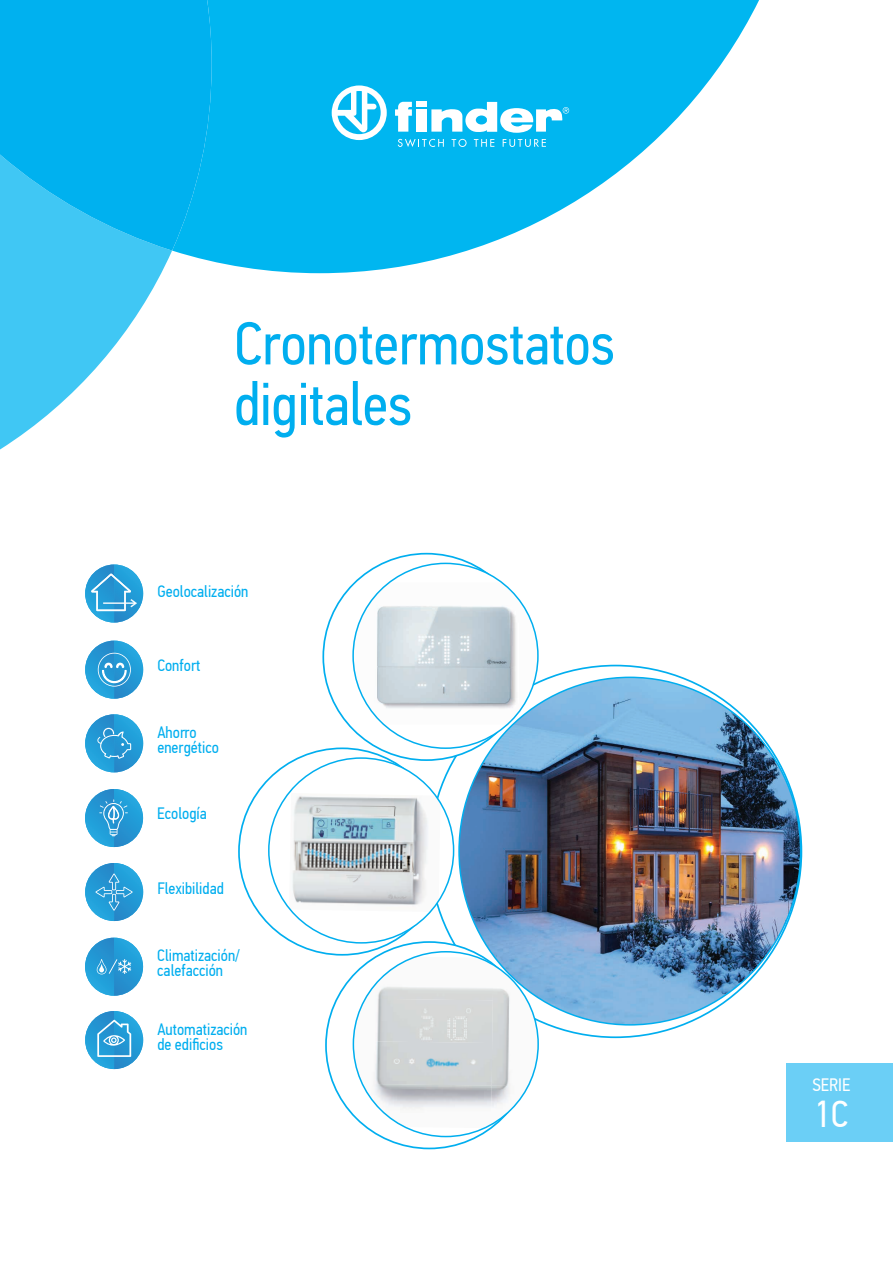
<style>
.page{position:relative;width:893px;height:1263px;background:#fff}
.page>*{position:absolute;margin:0;border:0;box-sizing:border-box;transform-origin:0 0}
.t1{font:60.6px/60.6px "PF Din Text Cond Pro";letter-spacing:-.01em;color:#00aeef}
.t2{font:37.5px "PF Din Text Cond Pro";color:#fff}
.t3{font:18px "PF Din Text Cond Pro";color:#fff}
.t4{font:16.5px/15px "PF Din Text Cond Pro";color:#00aeef}
</style>
<div class="page">
<div style="left:787px;top:1063px;width:106px;height:79px;background:#6bcff6"></div>
<svg style="left:173px;top:0;width:586px;height:273px;fill:#00b6f0"></svg>
<svg style="left:0;top:251px;width:172px;height:198px;fill:#40c7f4"></svg>
<svg style="left:0;top:0;width:212px;height:251px;background:#08b4ef"></svg>
<svg style="left:332px;top:85px;width:55px;height:55px"></svg>
<svg style="left:431px;top:102px;width:138px;height:31px"></svg>
<svg style="left:395px;top:102px;width:17px;height:30px"></svg>
<div style="left:416px;top:109px;width:10px;height:23px;background:#fff"></div>
<div style="left:416px;top:102px;width:10px;height:5px;background:#fff"></div>
<svg style="left:398px;top:139px;width:46px;height:8px"></svg>
<svg style="left:452px;top:139px;width:15px;height:8px"></svg>
<svg style="left:474px;top:139px;width:20px;height:8px"></svg>
<svg style="left:503px;top:139px;width:43px;height:8px"></svg>
<svg style="left:547px;top:665px;width:255px;height:373px"></svg>
<svg style="left:238px;top:553px;width:301px;height:596px"></svg>
<img style="left:458px;top:676px;width:343px;height:349px">
<img style="left:85px;top:789px;width:58px;height:58px">
<svg style="left:99px;top:799px;width:29px;height:37px"></svg>
<img style="left:85px;top:714px;width:58px;height:58px">
<svg style="left:97px;top:728px;width:34px;height:31px"></svg>
<img style="left:85px;top:938px;width:58px;height:58px">
<svg style="left:97px;top:959px;width:34px;height:15px"></svg>
<img style="left:85px;top:863px;width:58px;height:58px">
<svg style="left:95px;top:873px;width:38px;height:38px"></svg>
<img style="left:85px;top:641px;width:58px;height:58px">
<svg style="left:98px;top:653px;width:33px;height:34px"></svg>
<img style="left:85px;top:1011px;width:58px;height:58px">
<svg style="left:97px;top:1020px;width:34px;height:37px"></svg>
<img style="left:85px;top:564px;width:58px;height:58px">
<svg style="left:91px;top:574px;width:46px;height:37px;background:#47a9db"></svg>
<h1 class="t1" style="left:234px;top:313px;width:382px">Cronotermostatos digitales</h1>
<p class="t4" style="left:157px;top:584px;width:93px">Geolocalización</p>
<p class="t4" style="left:157px;top:658px;width:45px">Confort</p>
<p class="t4" style="left:157px;top:725px;width:63px">Ahorro energético</p>
<p class="t4" style="left:157px;top:806px;width:51px">Ecología</p>
<p class="t4" style="left:157px;top:880px;width:68px">Flexibilidad</p>
<p class="t4" style="left:157px;top:947px;width:84px">Climatización/ calefacción</p>
<p class="t4" style="left:157px;top:1022px;width:92px">Automatización de edificios</p>
<p class="t3" style="left:812px;top:1074px;width:39px">SЕRIE</p>
<h2 class="t2" style="left:814px;top:1092px;width:36px">1C</h2>
</div>
